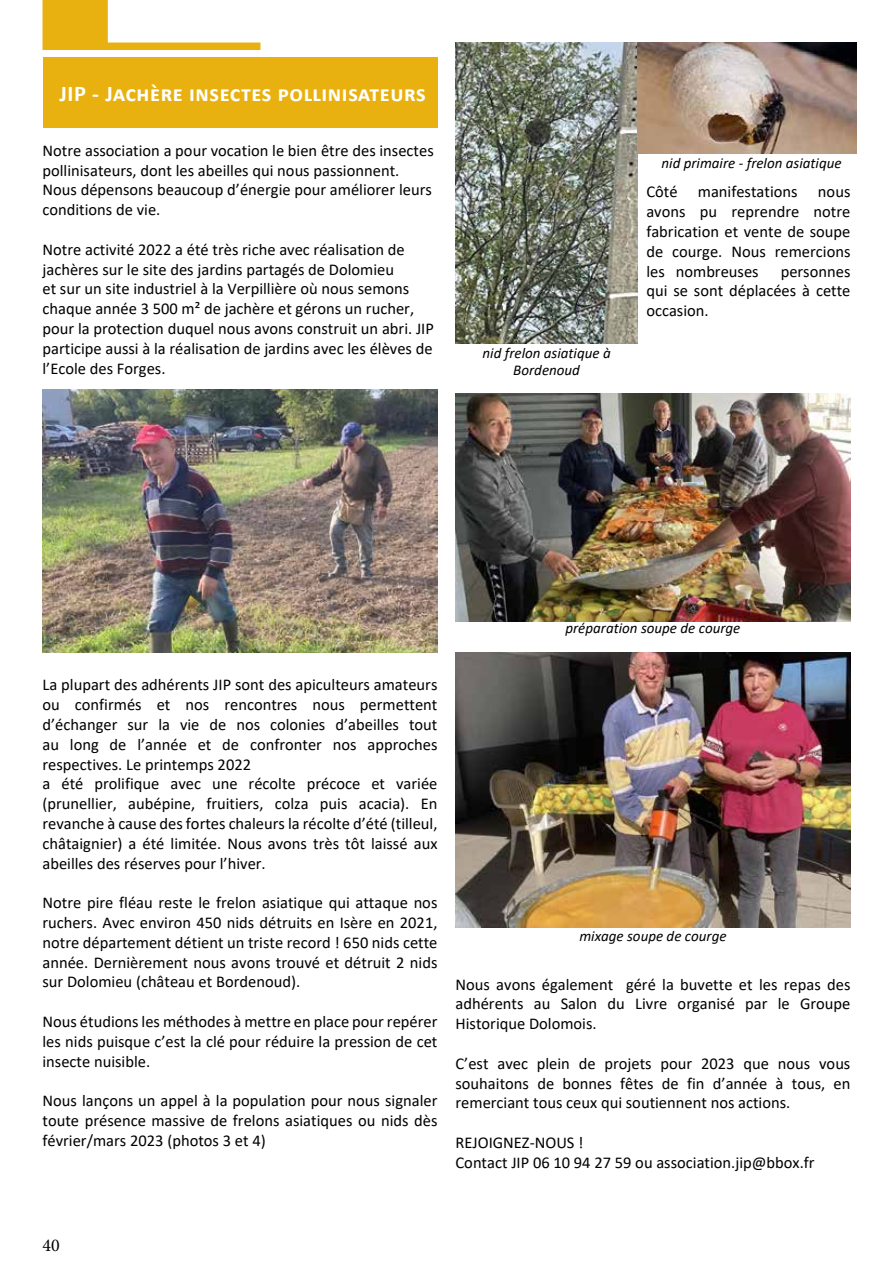
<style>
.page{position:relative;width:893px;height:1263px;background:#fff}
.page>*{position:absolute;margin:0;border:0;box-sizing:border-box;transform-origin:0 0}
.t1{font:700 22.5px "Calibri";letter-spacing:.025em;color:#fff}
.t2{font:18px "Minion Pro";color:#000}
.t3{font:16.5px/19.8px "Calibri";color:#000;text-align:justify}
.t4{font:italic 15px/17.2px "Calibri";color:#000;text-align:center}
</style>
<div class="page">
<div style="left:103px;top:43px;width:157px;height:7px;background:#e9b110"></div>
<div style="left:43px;top:0;width:65px;height:50px;background:#e9b110"></div>
<div style="left:43px;top:57px;width:394px;height:71px;background:#e9b110"></div>
<img style="left:43px;top:389px;width:394px;height:264px">
<img style="left:455px;top:43px;width:183px;height:300px">
<img style="left:638px;top:43px;width:219px;height:111px">
<img style="left:455px;top:393px;width:395px;height:229px">
<img style="left:455px;top:653px;width:395px;height:274px">
<h1 class="t1" style="left:60px;top:78px;width:368px">JIP - Jachère insectes pollinisateurs</h1>
<p class="t3" style="left:43px;top:140px;width:393px;text-align:left">Notre association a pour vocation le bien être des insectes pollinisateurs, dont les abeilles qui nous passionnent.<br>Nous dépensons beaucoup d’énergie pour améliorer leurs conditions de vie.</p>
<p class="t3" style="left:43px;top:239px;width:393px;text-align:left">Notre activité 2022 a été très riche avec réalisation de jachères sur le site des jardins partagés de Dolomieu<br>et sur un site industriel à la Verpillière où nous semons chaque année 3 500 m² de jachère et gérons un rucher, pour la protection duquel nous avons construit un abri. JIP participe aussi à la réalisation de jardins avec les élèves de l’Ecole des Forges.</p>
<p class="t4" style="left:483px;top:343px;width:130px">nid frelon asiatique à<br>Bordenoud</p>
<p class="t4" style="left:661px;top:154px;width:182px">nid primaire - frelon asiatique</p>
<p class="t3" style="left:646px;top:182px;width:206px">Côté manifestations nous avons pu reprendre notre fabrication et vente de soupe de courge. Nous remercions les nombreuses</p>
<p class="t3" style="left:646px;top:261px;width:206px;text-indent:134px">personnes qui se sont déplacées à cette occasion.</p>
<p class="t3" style="left:43px;top:675px;width:396px;text-align:left">La plupart des adhérents JIP sont des apiculteurs amateurs ou confirmés et nos rencontres nous permettent d’échanger sur la vie de nos colonies d’abeilles tout au long de l’année et de confronter nos approches respectives. Le printemps 2022<br>a été prolifique avec une récolte précoce et variée (prunellier, aubépine, fruitiers, colza puis acacia). En revanche à cause des fortes chaleurs la récolte d’été (tilleul, châtaignier) a été limitée. Nous avons très tôt laissé aux abeilles des réserves pour l’hiver.</p>
<p class="t3" style="left:43px;top:892px;width:396px">Notre pire fléau reste le frelon asiatique qui attaque nos ruchers. Avec environ 450 nids détruits en Isère en 2021, notre département détient un triste record ! 650 nids cette année. Dernièrement nous avons trouvé et détruit 2 nids sur Dolomieu (château et Bordenoud).</p>
<p class="t3" style="left:43px;top:1011px;width:396px">Nous étudions les méthodes à mettre en place pour repérer les nids puisque c’est la clé pour réduire la pression de cet insecte nuisible.</p>
<p class="t3" style="left:43px;top:1090px;width:396px">Nous lançons un appel à la population pour nous signaler toute présence massive de frelons asiatiques ou nids dès février/mars 2023 (photos 3 et 4)</p>
<p class="t4" style="left:565px;top:619px;width:177px">préparation soupe de courge</p>
<p class="t4" style="left:579px;top:927px;width:149px">mixage soupe de courge</p>
<p class="t3" style="left:455px;top:974px;width:396px">Nous avons également géré la buvette et les repas des adhérents au Salon du Livre organisé par le Groupe Historique Dolomois.</p>
<p class="t3" style="left:455px;top:1053px;width:396px">C’est avec plein de projets pour 2023 que nous vous souhaitons de bonnes fêtes de fin d’année à tous, en remerciant tous ceux qui soutiennent nos actions.</p>
<p class="t3" style="left:455px;top:1132px;width:361px">REJOIGNEZ-NOUS !<br>Contact JIP 06 10 94 27 59 ou association.jip@bbox.fr</p>
<p class="t2" style="left:43px;top:1233px;width:19px">40</p>
</div>
